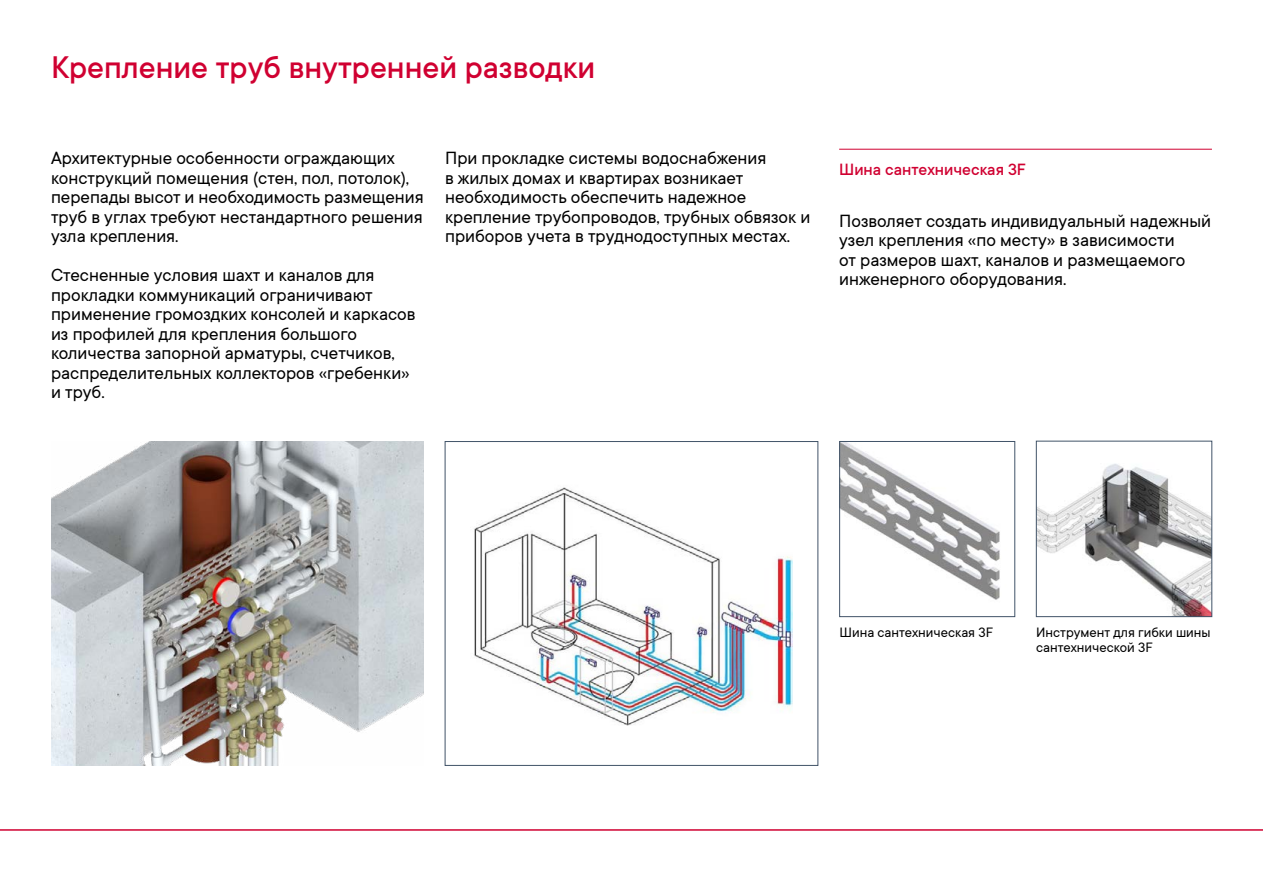
<style>
.page{position:relative;width:1263px;height:893px;background:#fff}
.page>*{position:absolute;margin:0;border:0;box-sizing:border-box;transform-origin:0 0}
.t1{font:500 34.5px "TT Commons";color:#d00031}
.t2{font:19.5px/19.5px "TT Commons";color:#000}
.t3{font:500 18px "TT Commons";color:#d00031}
.t4{font:15px/15px "TT Commons";color:#000}
</style>
<div class="page">
<hr style="left:839px;top:149px;width:373px;height:1px;background:#d00031">
<img style="left:51px;top:441px;width:373px;height:324px">
<img style="left:474px;top:487px;width:319px;height:238px">
<div style="left:445px;top:441px;width:373px;height:325px;border:1px solid #415368"></div>
<img style="left:841px;top:443px;width:159px;height:157px">
<div style="left:839px;top:441px;width:176px;height:176px;border:1px solid #415368"></div>
<img style="left:1038px;top:463px;width:172px;height:152px">
<div style="left:1036px;top:441px;width:176px;height:176px;border:1px solid #415368"></div>
<hr style="left:0;top:829px;width:1263px;height:2px;background:#d00031">
<h1 class="t1" style="left:51px;top:46px;width:546px">Крепление труб внутренней разводки</h1>
<p class="t2" style="left:51px;top:148px;width:374px">Архитектурные особенности ограждающих конструкций помещения (стен, пол, потолок), перепады высот и необходимость размещения труб в углах требуют нестандартного решения узла крепления.</p>
<p class="t2" style="left:51px;top:265px;width:366px">Стесненные условия шахт и каналов для прокладки коммуникаций ограничивают применение громоздких консолей и каркасов из профилей для крепления большого количества запорной арматуры, счетчиков, распределительных коллекторов «гребенки» и труб.</p>
<p class="t2" style="left:445px;top:148px;width:367px">При прокладке системы водоснабжения<br>в жилых домах и квартирах возникает необходимость обеспечить надежное крепление трубопроводов, трубных обвязок и приборов учета в труднодоступных местах.</p>
<p class="t3" style="left:839px;top:158px;width:188px">Шина сантехническая 3F</p>
<p class="t2" style="left:839px;top:211px;width:373px">Позволяет создать индивидуальный надежный узел крепления «по месту» в зависимости<br>от размеров шахт, каналов и размещаемого инженерного оборудования.</p>
<p class="t4" style="left:839px;top:624px;width:155px">Шина сантехническая 3F</p>
<p class="t4" style="left:1036px;top:624px;width:176px">Инструмент для гибки шины сантехнической 3F</p>
</div>
